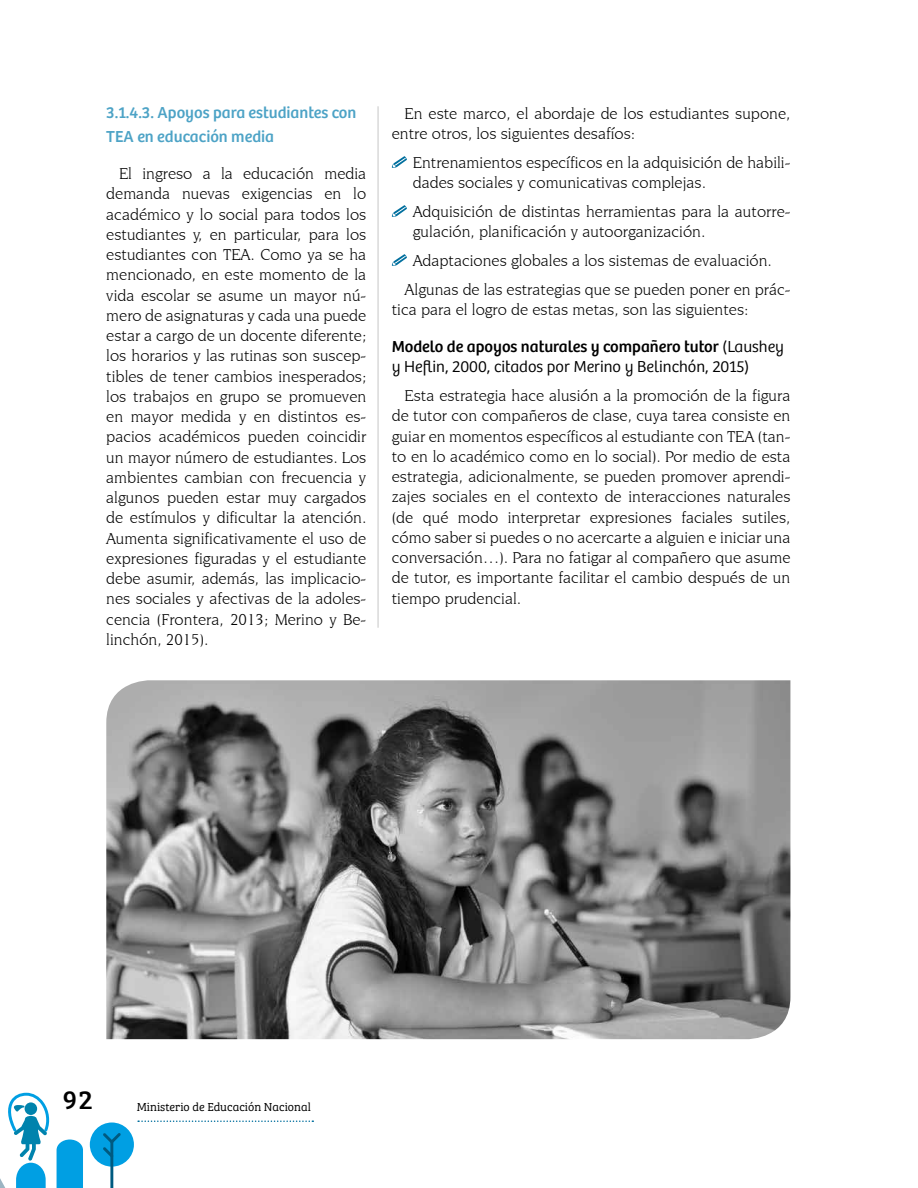
<style>
.page{position:relative;width:918px;height:1188px;background:#fff}
.page>*{position:absolute;margin:0;border:0;box-sizing:border-box;transform-origin:0 0}
.t1{font:27px "Bree Serif";color:#000}
.t2{font:16.5px/20.2px "Novarese IT Cby BT";color:#000}
.t3{font:300 16.5px/20.2px "Bree";color:#000}
.t4{font:16.5px/24px "Bree";color:#4da3c6}
.t5{font:300 12px "Bree Serif";color:#000}
.s1{font-weight:400}
</style>
<div class="page">
<svg style="left:57px;top:1140px;width:26px;height:48px"></svg>
<div style="left:90px;top:1123px;width:44px;height:44px;background:#009fe3;border-radius:50%"></div>
<svg style="left:103px;top:1133px;width:18px;height:55px"></svg>
<svg style="left:138px;top:1120px;width:175px;height:2px"></svg>
<svg style="left:0;top:1093px;width:50px;height:95px"></svg>
<svg style="left:392px;top:156px;width:15px;height:12px"></svg>
<svg style="left:392px;top:205px;width:15px;height:12px"></svg>
<svg style="left:392px;top:254px;width:15px;height:12px"></svg>
<hr style="left:378px;top:106px;width:1px;height:522px;background:#c6c6c6">
<img style="left:106px;top:680px;width:684px;height:359px">
<p class="t4" style="left:106px;top:101px;width:252px">3.1.4.3. Apoyos para estudiantes con<br>TEA en educación media</p>
<p class="t2" style="left:392px;top:103px;width:400px;text-indent:13px">En este marco, el abordaje de los estudiantes supone, entre otros, los siguientes desafíos:</p>
<p class="t2" style="left:413px;top:152px;width:379px">Entrenamientos específicos en la adquisición de habili&shy;dades sociales y comunicativas complejas.</p>
<p class="t2" style="left:413px;top:201px;width:379px">Adquisición de distintas herramientas para la autorre&shy;gulación, planificación y autoorganización.</p>
<p class="t2" style="left:405px;top:246px;width:387px;line-height:28.8px;text-indent:8px">Adaptaciones globales a los sistemas de evaluación.<br>Algunas de las estrategias que se pueden poner en prác-</p>
<p class="t2" style="left:392px;top:299px;width:358px">tica para el logro de estas metas, son las siguientes:</p>
<p class="t3" style="left:392px;top:337px;width:394px"><span class="s1">Modelo de apoyos naturales y compañero tutor</span> (Laushey y Heflin, 2000, citados por Merino y Belinchón, 2015)</p>
<p class="t2" style="left:392px;top:385px;width:400px;text-align:justify;text-indent:13px">Esta estrategia hace alusión a la promoción de la figura de tutor con compañeros de clase, cuya tarea consiste en guiar en momentos específicos al estudiante con TEA (tan&shy;to en lo académico como en lo social). Por medio de esta estrategia, adicionalmente, se pueden promover aprendi&shy;zajes sociales en el contexto de interacciones naturales (de qué modo interpretar expresiones faciales sutiles, cómo saber si puedes o no acercarte a alguien e iniciar una conversación…). Para no fatigar al compañero que asume de tutor, es importante facilitar el cambio después de un tiempo prudencial.</p>
<p class="t2" style="left:106px;top:163px;width:262px;text-align:justify;text-indent:13px">El ingreso a la educación media demanda nuevas exigencias en lo académico y lo social para todos los estudiantes y, en particular, para los estudiantes con TEA. Como ya se ha mencionado, en este momento de la vida escolar se asume un mayor nú&shy;mero de asignaturas y cada una puede estar a cargo de un docente diferente; los horarios y las rutinas son suscep&shy;tibles de tener cambios inesperados; los trabajos en grupo se promueven en mayor medida y en distintos es&shy;pacios académicos pueden coincidir un mayor número de estudiantes. Los ambientes cambian con frecuencia y algunos pueden estar muy cargados de estímulos y dificultar la atención.<br>Aumenta significativamente el uso de expresiones figuradas y el estudiante debe asumir, además, las implicacio&shy;nes sociales y afectivas de la adoles&shy;cencia (Frontera, 2013; Merino y Be&shy;linchón, 2015).</p>
<h1 class="t1" style="left:63px;top:1080px;width:31px">92</h1>
<p class="t5" style="left:137px;top:1098px;width:176px">Ministerio de Educación Nacional</p>
</div>
